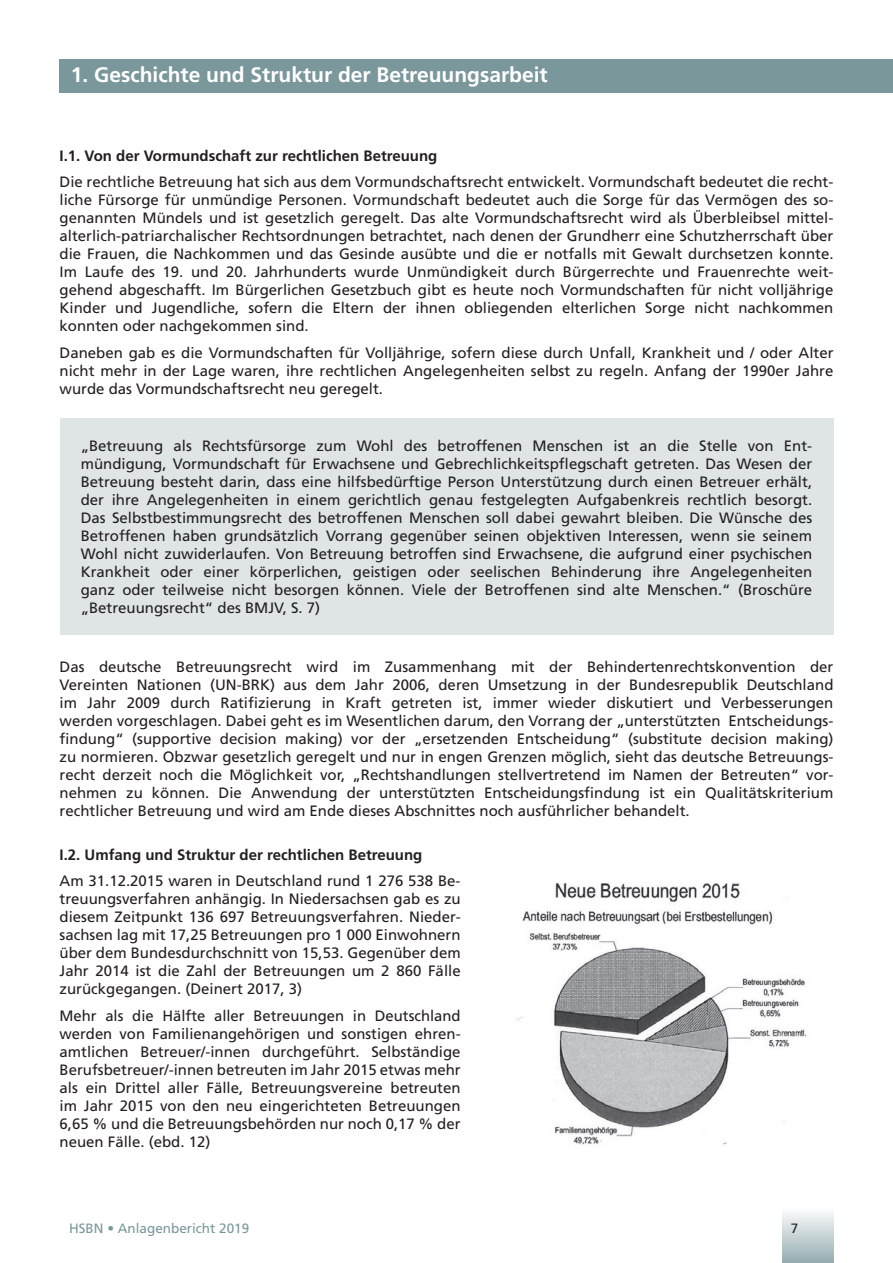
<style>
.page{position:relative;width:893px;height:1263px;background:#fff}
.page>*{position:absolute;margin:0;border:0;box-sizing:border-box;transform-origin:0 0}
.t1{font:700 21px "Frutiger";color:#fff}
.t2{font:15px/18px "Frutiger";color:#231f20;text-align:justify}
.t3{font:700 15px "Frutiger";color:#231f20}
.t4{font:13.5px "Frutiger";color:#7a979c}
.t5{font:13.5px "Frutiger";color:#231f20}
</style>
<div class="page">
<div style="left:782px;top:1208px;width:51px;height:55px;background:linear-gradient(to bottom,#fdfdfd,#95acaf)"></div>
<div style="left:60px;top:60px;width:833px;height:33px;background:#7a979c"></div>
<div style="left:60px;top:418px;width:773px;height:216px;background:#dfe4e5"></div>
<img style="left:516px;top:883px;width:291px;height:262px">
<h1 class="t1" style="left:71px;top:63px;width:478px">1. Geschichte und Struktur der Betreuungsarbeit</h1>
<p class="t3" style="left:60px;top:146px;width:379px">I.1. Von der Vormundschaft zur rechtlichen Betreuung</p>
<p class="t2" style="left:60px;top:173px;width:775px">Die rechtliche Betreuung hat sich aus dem Vormundschaftsrecht entwickelt. Vormundschaft bedeutet die recht&shy;liche Fürsorge für unmündige Personen. Vormundschaft bedeutet auch die Sorge für das Vermögen des so&shy;genannten Mündels und ist gesetzlich geregelt. Das alte Vormundschaftsrecht wird als Überbleibsel mittel&shy;alterlich-patriarchalischer Rechtsordnungen betrachtet, nach denen der Grundherr eine Schutzherrschaft über die Frauen, die Nachkommen und das Gesinde ausübte und die er notfalls mit Gewalt durchsetzen konnte.<br>Im Laufe des 19. und 20. Jahrhunderts wurde Unmündigkeit durch Bürgerrechte und Frauenrechte weit&shy;gehend abgeschafft. Im Bürgerlichen Gesetzbuch gibt es heute noch Vormundschaften für nicht volljährige Kinder und Jugendliche, sofern die Eltern der ihnen obliegenden elterlichen Sorge nicht nachkommen konnten oder nachgekommen sind.</p>
<p class="t2" style="left:60px;top:343px;width:775px">Daneben gab es die Vormundschaften für Volljährige, sofern diese durch Unfall, Krankheit und / oder Alter nicht mehr in der Lage waren, ihre rechtlichen Angelegenheiten selbst zu regeln. Anfang der 1990er Jahre wurde das Vormundschaftsrecht neu geregelt.</p>
<p class="t2" style="left:81px;top:437px;width:733px">„Betreuung als Rechtsfürsorge zum Wohl des betroffenen Menschen ist an die Stelle von Ent&shy;mündigung, Vormundschaft für Erwachsene und Gebrechlichkeitspflegschaft getreten. Das Wesen der Betreuung besteht darin, dass eine hilfsbedürftige Person Unterstützung durch einen Betreuer erhält, der ihre Angelegenheiten in einem gerichtlich genau festgelegten Aufgabenkreis rechtlich besorgt.<br>Das Selbstbestimmungsrecht des betroffenen Menschen soll dabei gewahrt bleiben. Die Wünsche des Betroffenen haben grundsätzlich Vorrang gegenüber seinen objektiven Interessen, wenn sie seinem Wohl nicht zuwiderlaufen. Von Betreuung betroffen sind Erwachsene, die aufgrund einer psychischen Krankheit oder einer körperlichen, geistigen oder seelischen Behinderung ihre Angelegenheiten ganz oder teilweise nicht besorgen können. Viele der Betroffenen sind alte Menschen.“ (Broschüre „Betreuungsrecht“ des BMJV, S. 7)</p>
<p class="t2" style="left:60px;top:658px;width:775px">Das deutsche Betreuungsrecht wird im Zusammenhang mit der Behindertenrechtskonvention der Vereinten Nationen (UN-BRK) aus dem Jahr 2006, deren Umsetzung in der Bundesrepublik Deutschland im Jahr 2009 durch Ratifizierung in Kraft getreten ist, immer wieder diskutiert und Verbesserungen werden vorgeschlagen. Dabei geht es im Wesentlichen darum, den Vorrang der „unterstützten Entscheidungs&shy;findung“ (supportive decision making) vor der „ersetzenden Entscheidung“ (substitute decision making) zu normieren. Obzwar gesetzlich geregelt und nur in engen Grenzen möglich, sieht das deutsche Betreuungs&shy;recht derzeit noch die Möglichkeit vor, „Rechtshandlungen stellvertretend im Namen der Betreuten“ vor&shy;nehmen zu können. Die Anwendung der unterstützten Entscheidungsfindung ist ein Qualitätskriterium rechtlicher Betreuung und wird am Ende dieses Abschnittes noch ausführlicher behandelt.</p>
<p class="t3" style="left:60px;top:845px;width:364px">I.2. Umfang und Struktur der rechtlichen Betreuung</p>
<p class="t2" style="left:60px;top:872px;width:403px">Am 31.12.2015 waren in Deutschland rund 1 276 538 Be&shy;treuungsverfahren anhängig. In Niedersachsen gab es zu diesem Zeitpunkt 136 697 Betreuungsverfahren. Nieder&shy;sachsen lag mit 17,25 Betreuungen pro 1 000 Einwohnern über dem Bundesdurchschnitt von 15,53. Gegenüber dem Jahr 2014 ist die Zahl der Betreuungen um 2 860 Fälle zurückgegangen. (Deinert 2017, 3)</p>
<p class="t2" style="left:60px;top:1006px;width:403px">Mehr als die Hälfte aller Betreuungen in Deutschland werden von Familienangehörigen und sonstigen ehren&shy;amtlichen Betreuer/-innen durchgeführt. Selbständige Berufsbetreuer/-innen betreuten im Jahr 2015 etwas mehr als ein Drittel aller Fälle, Betreuungsvereine betreuten im Jahr 2015 von den neu eingerichteten Betreuungen 6,65 % und die Betreuungsbehörden nur noch 0,17 % der neuen Fälle. (ebd. 12)</p>
<p class="t4" style="left:69px;top:1220px;width:182px">HSBN • Anlagenbericht 2019</p>
<p class="t5" style="left:791px;top:1220px;width:9px">7</p>
</div>
